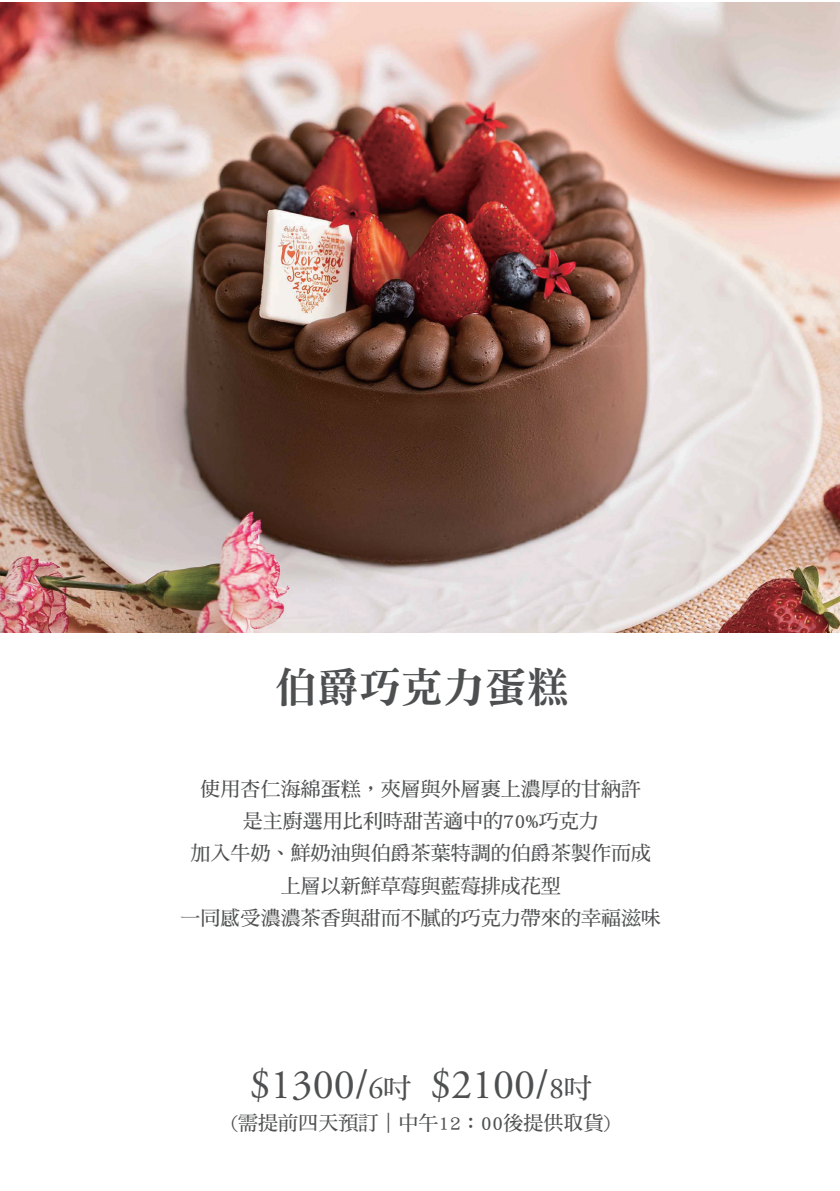
<style>
.page{position:relative;width:840px;height:1191px;background:#fff}
.page>*{position:absolute;margin:0;border:0;box-sizing:border-box;transform-origin:0 0}
.t1{font:42px "Adobe Garamond Pro";color:#4e4f50}
.t2{font:42px "DF Ming Std W9";color:#4e4f50}
.t3{font:20px/32px "DF Ming Std W7";color:#4e4f50;text-align:center}
.s1{font-size:30px}
.s2{font-family:"DF Ming Std W7";font-size:28px}
</style>
<div class="page">
<img style="left:1px;top:2px;width:838px;height:630px">
<h1 class="t2" style="left:274px;top:664px;width:295px">伯爵巧克力蛋糕</h1>
<p class="t3" style="left:180px;top:773px;width:482px">使用杏仁海綿蛋糕，夾層與外層裹上濃厚的甘納許<br>是主廚選用比利時甜苦適中的70%巧克力<br>加入牛奶、鮮奶油與伯爵茶葉特調的伯爵茶製作而成上層以新鮮草莓與藍莓排成花型<br>一同感受濃濃茶香與甜而不膩的巧克力帶來的幸福滋味</p>
<h1 class="t1" style="left:249px;top:1059px;width:344px">$1300/<span class="s1">6</span><span class="s2">吋</span> $2100/<span class="s1">8</span><span class="s2">吋</span></h1>
<p class="t3" style="left:231px;top:1106px;width:380px">(需提前四天預訂｜中午12：00後提供取貨)</p>
</div>
